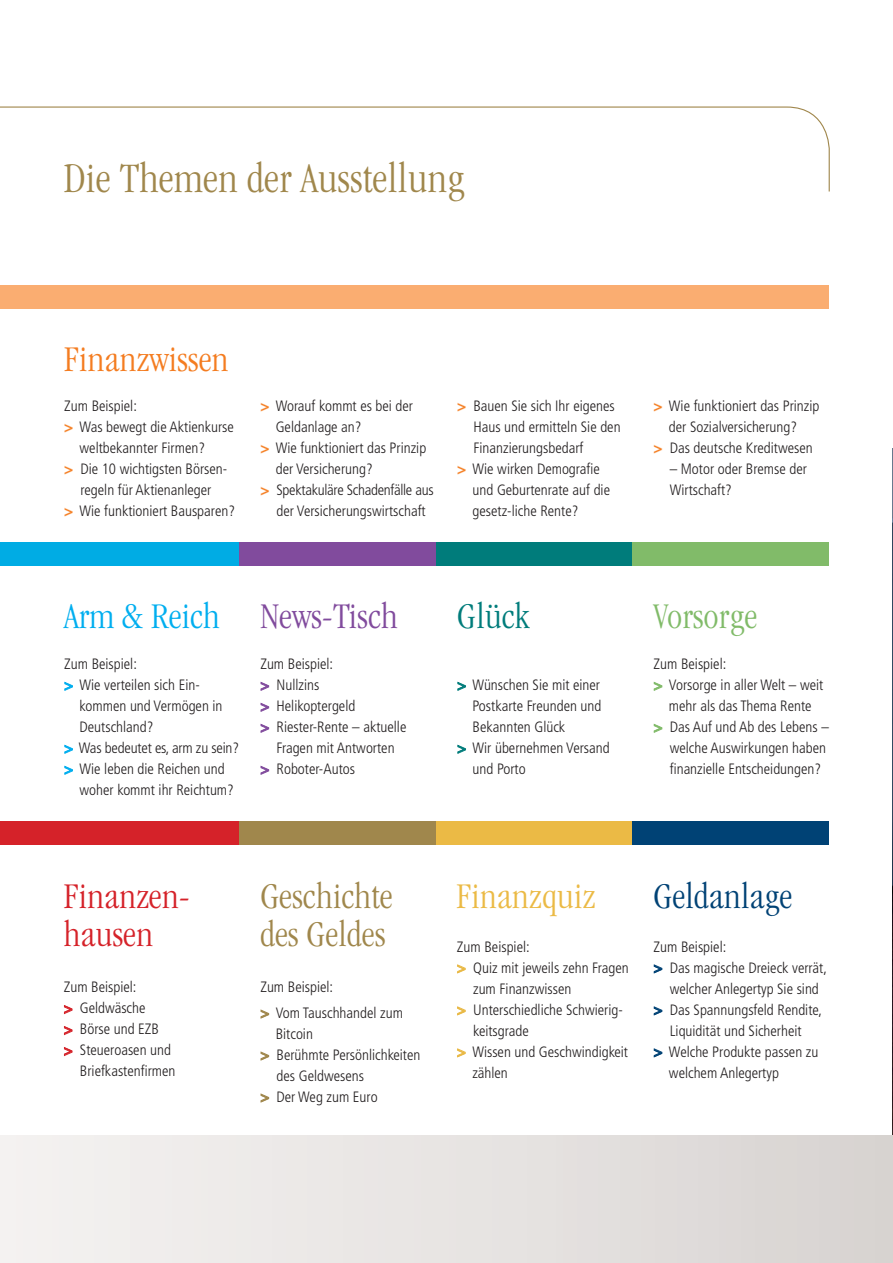
<style>
.page{position:relative;width:893px;height:1263px;background:#fff}
.page>*{position:absolute;margin:0;border:0;box-sizing:border-box;transform-origin:0 0}
.t1{font:300 condensed 43.5px "ITC Garamond Std";letter-spacing:.01em;color:#a0874c}
.t2{font:300 condensed 37.5px/37.5px "ITC Garamond Std";letter-spacing:.01em;color:#a0874c}
.t3{font:300 condensed 37.5px/37.5px "ITC Garamond Std";letter-spacing:.01em;color:#d52229}
.t4{font:300 condensed 37.5px "ITC Garamond Std";letter-spacing:.01em;color:#f47c20}
.t5{font:300 condensed 37.5px "ITC Garamond Std";letter-spacing:.01em;color:#ebba45}
.t6{font:300 condensed 37.5px "ITC Garamond Std";letter-spacing:.01em;color:#004275}
.t7{font:300 condensed 37.5px "ITC Garamond Std";letter-spacing:.01em;color:#814b9d}
.t8{font:300 condensed 37.5px "ITC Garamond Std";letter-spacing:.005em;color:#00aeef}
.t9{font:300 condensed 37.5px "ITC Garamond Std";letter-spacing:.01em;color:#81bb69}
.t10{font:300 condensed 37.5px "ITC Garamond Std";letter-spacing:.01em;color:#007c7b}
.t11{font:300 condensed 15px/21px "Frutiger LT Pro";color:#231f20}
.t12{font:300 condensed 15px "Frutiger LT Pro";letter-spacing:-.02em;color:#231f20}
.s1{font-weight:700;color:#f47c20}
.s2{font-weight:700;color:#00aeef}
.s3{font-weight:700;color:#814b9d}
.s4{font-weight:700;color:#007c7b}
.s5{font-weight:700;color:#81bb69}
.s6{font-weight:700;color:#004275}
.s7{font-weight:700;color:#e9b945}
.s8{font-weight:700;color:#d52229}
.s9{font-weight:700;color:#a0874c}
</style>
<div class="page">
<img style="left:892px;top:449px;width:1px;height:687px">
<svg style="left:0;top:106px;width:830px;height:86px"></svg>
<div style="left:0;top:285px;width:829px;height:23px;background:#faad71"></div>
<div style="left:0;top:542px;width:239px;height:24px;background:#00ace4"></div>
<div style="left:436px;top:542px;width:196px;height:24px;background:#007c7b"></div>
<div style="left:239px;top:542px;width:197px;height:24px;background:#814b9d"></div>
<div style="left:436px;top:822px;width:196px;height:23px;background:#ebba45"></div>
<div style="left:633px;top:542px;width:196px;height:24px;background:#81bb69"></div>
<div style="left:0;top:822px;width:239px;height:23px;background:#d52229"></div>
<div style="left:239px;top:822px;width:197px;height:23px;background:#a0874c"></div>
<svg style="left:64px;top:423px;width:9px;height:10px"></svg>
<svg style="left:64px;top:465px;width:9px;height:10px"></svg>
<svg style="left:64px;top:507px;width:9px;height:10px"></svg>
<svg style="left:260px;top:403px;width:9px;height:9px"></svg>
<svg style="left:260px;top:445px;width:9px;height:9px"></svg>
<svg style="left:260px;top:487px;width:9px;height:9px"></svg>
<svg style="left:64px;top:681px;width:9px;height:10px"></svg>
<svg style="left:64px;top:744px;width:9px;height:10px"></svg>
<svg style="left:64px;top:765px;width:9px;height:10px"></svg>
<svg style="left:260px;top:1009px;width:9px;height:10px"></svg>
<svg style="left:260px;top:1051px;width:9px;height:10px"></svg>
<svg style="left:260px;top:1093px;width:9px;height:10px"></svg>
<svg style="left:653px;top:682px;width:10px;height:9px"></svg>
<svg style="left:653px;top:724px;width:10px;height:9px"></svg>
<svg style="left:457px;top:681px;width:9px;height:10px"></svg>
<svg style="left:457px;top:744px;width:9px;height:10px"></svg>
<svg style="left:260px;top:681px;width:9px;height:10px"></svg>
<svg style="left:260px;top:702px;width:9px;height:10px"></svg>
<svg style="left:260px;top:723px;width:9px;height:10px"></svg>
<svg style="left:260px;top:765px;width:9px;height:10px"></svg>
<svg style="left:64px;top:1005px;width:9px;height:9px"></svg>
<svg style="left:64px;top:1026px;width:9px;height:9px"></svg>
<svg style="left:64px;top:1047px;width:9px;height:9px"></svg>
<svg style="left:457px;top:964px;width:9px;height:10px"></svg>
<svg style="left:457px;top:1006px;width:9px;height:10px"></svg>
<svg style="left:457px;top:1048px;width:9px;height:10px"></svg>
<div style="left:633px;top:822px;width:196px;height:23px;background:#004275"></div>
<svg style="left:653px;top:964px;width:10px;height:10px"></svg>
<svg style="left:653px;top:1006px;width:10px;height:10px"></svg>
<svg style="left:653px;top:1048px;width:10px;height:10px"></svg>
<svg style="left:457px;top:402px;width:9px;height:10px"></svg>
<svg style="left:457px;top:465px;width:9px;height:10px"></svg>
<svg style="left:653px;top:403px;width:10px;height:9px"></svg>
<svg style="left:653px;top:444px;width:10px;height:10px"></svg>
<div style="left:0;top:1135px;width:893px;height:128px;background:linear-gradient(to right,#f5f3f2,#d8d4d2)"></div>
<h1 class="t1" style="left:64px;top:160px;width:402px">Die Themen der Ausstellung</h1>
<h2 class="t4" style="left:64px;top:344px;width:166px">Finanzwissen</h2>
<p class="t11" style="left:64px;top:397px;width:74px">Zum Beispiel:</p>
<p class="t11" style="left:64px;top:418px;width:171px"><span class="s1">&gt;</span> Was bewegt die Aktienkurse</p>
<p class="t11" style="left:80px;top:439px;width:127px">weltbekannter Firmen?</p>
<p class="t11" style="left:64px;top:460px;width:165px"><span class="s1">&gt;</span> Die 10 wichtigsten Börsen-</p>
<p class="t11" style="left:80px;top:481px;width:133px">regeln für Aktienanleger</p>
<p class="t11" style="left:64px;top:502px;width:172px"><span class="s1">&gt;</span> Wie funktioniert Bausparen?</p>
<p class="t11" style="left:260px;top:397px;width:154px"><span class="s1">&gt;</span> Worauf kommt es bei der</p>
<p class="t11" style="left:276px;top:418px;width:87px">Geldanlage an?</p>
<p class="t11" style="left:260px;top:439px;width:167px"><span class="s1">&gt;</span> Wie funktioniert das Prinzip</p>
<p class="t11" style="left:276px;top:460px;width:98px">der Versicherung?</p>
<p class="t12" style="left:260px;top:484px;width:175px"><span class="s1">&gt;</span> Spektakuläre Schadenfälle aus</p>
<p class="t11" style="left:277px;top:502px;width:151px">der Versicherungswirtschaft</p>
<p class="t11" style="left:457px;top:397px;width:159px"><span class="s1">&gt;</span> Bauen Sie sich Ihr eigenes</p>
<p class="t11" style="left:473px;top:418px;width:149px">Haus und ermitteln Sie den</p>
<p class="t11" style="left:473px;top:439px;width:111px">Finanzierungsbedarf</p>
<p class="t11" style="left:457px;top:460px;width:144px"><span class="s1">&gt;</span> Wie wirken Demografie</p>
<p class="t11" style="left:473px;top:481px;width:139px">und Geburtenrate auf die</p>
<p class="t11" style="left:473px;top:502px;width:107px">gesetz-liche Rente?</p>
<p class="t11" style="left:653px;top:397px;width:167px;text-align:center"><span class="s1">&gt;</span> Wie funktioniert das Prinzip der Sozialversicherung?<br><span class="s1">&gt;</span> Das deutsche Kreditwesen</p>
<p class="t11" style="left:670px;top:460px;width:139px">– Motor oder Bremse der<br>Wirtschaft?</p>
<h2 class="t8" style="left:64px;top:602px;width:157px">Arm &amp; Reich</h2>
<p class="t11" style="left:64px;top:655px;width:74px">Zum Beispiel:</p>
<p class="t11" style="left:64px;top:676px;width:137px"><span class="s2">&gt;</span> Wie verteilen sich Ein-</p>
<p class="t11" style="left:80px;top:697px;width:144px">kommen und Vermögen in</p>
<p class="t11" style="left:80px;top:718px;width:75px">Deutschland?</p>
<p class="t11" style="left:64px;top:739px;width:176px"><span class="s2">&gt;</span> Was bedeutet es, arm zu sein?</p>
<p class="t11" style="left:64px;top:760px;width:162px"><span class="s2">&gt;</span> Wie leben die Reichen und</p>
<p class="t11" style="left:80px;top:781px;width:156px">woher kommt ihr Reichtum?</p>
<h2 class="t7" style="left:260px;top:602px;width:139px">News-Tisch</h2>
<p class="t11" style="left:260px;top:655px;width:74px">Zum Beispiel:</p>
<p class="t11" style="left:260px;top:676px;width:60px"><span class="s3">&gt;</span> Nullzins</p>
<p class="t11" style="left:260px;top:697px;width:97px"><span class="s3">&gt;</span> Helikoptergeld</p>
<p class="t11" style="left:260px;top:718px;width:148px"><span class="s3">&gt;</span> Riester-Rente – aktuelle</p>
<p class="t11" style="left:277px;top:739px;width:120px">Fragen mit Antworten</p>
<p class="t11" style="left:260px;top:760px;width:96px"><span class="s3">&gt;</span> Roboter-Autos</p>
<h2 class="t10" style="left:457px;top:602px;width:74px">Glück</h2>
<h2 class="t9" style="left:653px;top:602px;width:105px">Vorsorge</h2>
<p class="t11" style="left:457px;top:676px;width:144px"><span class="s4">&gt;</span> Wünschen Sie mit einer</p>
<p class="t11" style="left:473px;top:697px;width:130px">Postkarte Freunden und</p>
<p class="t11" style="left:473px;top:718px;width:94px">Bekannten Glück</p>
<p class="t11" style="left:457px;top:739px;width:154px"><span class="s4">&gt;</span> Wir übernehmen Versand</p>
<p class="t11" style="left:473px;top:760px;width:55px">und Porto</p>
<p class="t11" style="left:653px;top:655px;width:74px">Zum Beispiel:</p>
<p class="t11" style="left:653px;top:676px;width:171px"><span class="s5">&gt;</span> Vorsorge in aller Welt – weit</p>
<p class="t11" style="left:669px;top:697px;width:144px">mehr als das Thema Rente</p>
<p class="t11" style="left:653px;top:718px;width:177px"><span class="s5">&gt;</span> Das Auf und Ab des Lebens –</p>
<p class="t11" style="left:670px;top:739px;width:158px">welche Auswirkungen haben</p>
<p class="t11" style="left:670px;top:760px;width:153px">finanzielle Entscheidungen?</p>
<h2 class="t3" style="left:64px;top:880px;width:127px">Finanzen&shy;hausen</h2>
<h2 class="t5" style="left:456px;top:881px;width:140px">Finanzquiz</h2>
<h2 class="t6" style="left:653px;top:881px;width:140px">Geldanlage</h2>
<h2 class="t2" style="left:260px;top:880px;width:134px">Geschichte des Geldes</h2>
<p class="t11" style="left:653px;top:938px;width:74px">Zum Beispiel:</p>
<p class="t11" style="left:653px;top:959px;width:175px"><span class="s6">&gt;</span> Das magische Dreieck verrät,</p>
<p class="t11" style="left:670px;top:980px;width:151px">welcher Anlegertyp Sie sind</p>
<p class="t11" style="left:653px;top:1001px;width:170px"><span class="s6">&gt;</span> Das Spannungsfeld Rendite,</p>
<p class="t11" style="left:670px;top:1022px;width:133px">Liquidität und Sicherheit</p>
<p class="t11" style="left:653px;top:1043px;width:166px"><span class="s6">&gt;</span> Welche Produkte passen zu</p>
<p class="t11" style="left:669px;top:1064px;width:111px">welchem Anlegertyp</p>
<p class="t11" style="left:457px;top:938px;width:74px">Zum Beispiel:</p>
<p class="t11" style="left:457px;top:959px;width:173px"><span class="s7">&gt;</span> Quiz mit jeweils zehn Fragen</p>
<p class="t11" style="left:473px;top:980px;width:100px">zum Finanzwissen</p>
<p class="t11" style="left:457px;top:1001px;width:167px"><span class="s7">&gt;</span> Unterschiedliche Schwierig-</p>
<p class="t11" style="left:473px;top:1022px;width:57px">keitsgrade</p>
<p class="t11" style="left:457px;top:1043px;width:173px"><span class="s7">&gt;</span> Wissen und Geschwindigkeit</p>
<p class="t11" style="left:472px;top:1064px;width:37px">zählen</p>
<p class="t11" style="left:64px;top:978px;width:74px">Zum Beispiel:</p>
<p class="t11" style="left:64px;top:999px;width:83px"><span class="s8">&gt;</span> Geldwäsche</p>
<p class="t11" style="left:64px;top:1020px;width:97px"><span class="s8">&gt;</span> Börse und EZB</p>
<p class="t11" style="left:64px;top:1041px;width:109px"><span class="s8">&gt;</span> Steueroasen und</p>
<p class="t11" style="left:80px;top:1062px;width:97px">Briefkastenfirmen</p>
<p class="t11" style="left:260px;top:976px;width:144px;line-height:25.5px">Zum Beispiel:<br><span class="s9">&gt;</span> Vom Tauschhandel zum</p>
<p class="t11" style="left:276px;top:1025px;width:39px">Bitcoin</p>
<p class="t11" style="left:260px;top:1046px;width:162px"><span class="s9">&gt;</span> Berühmte Persönlichkeiten</p>
<p class="t11" style="left:277px;top:1067px;width:89px">des Geldwesens</p>
<p class="t11" style="left:260px;top:1088px;width:119px"><span class="s9">&gt;</span> Der Weg zum Euro</p>
</div>
